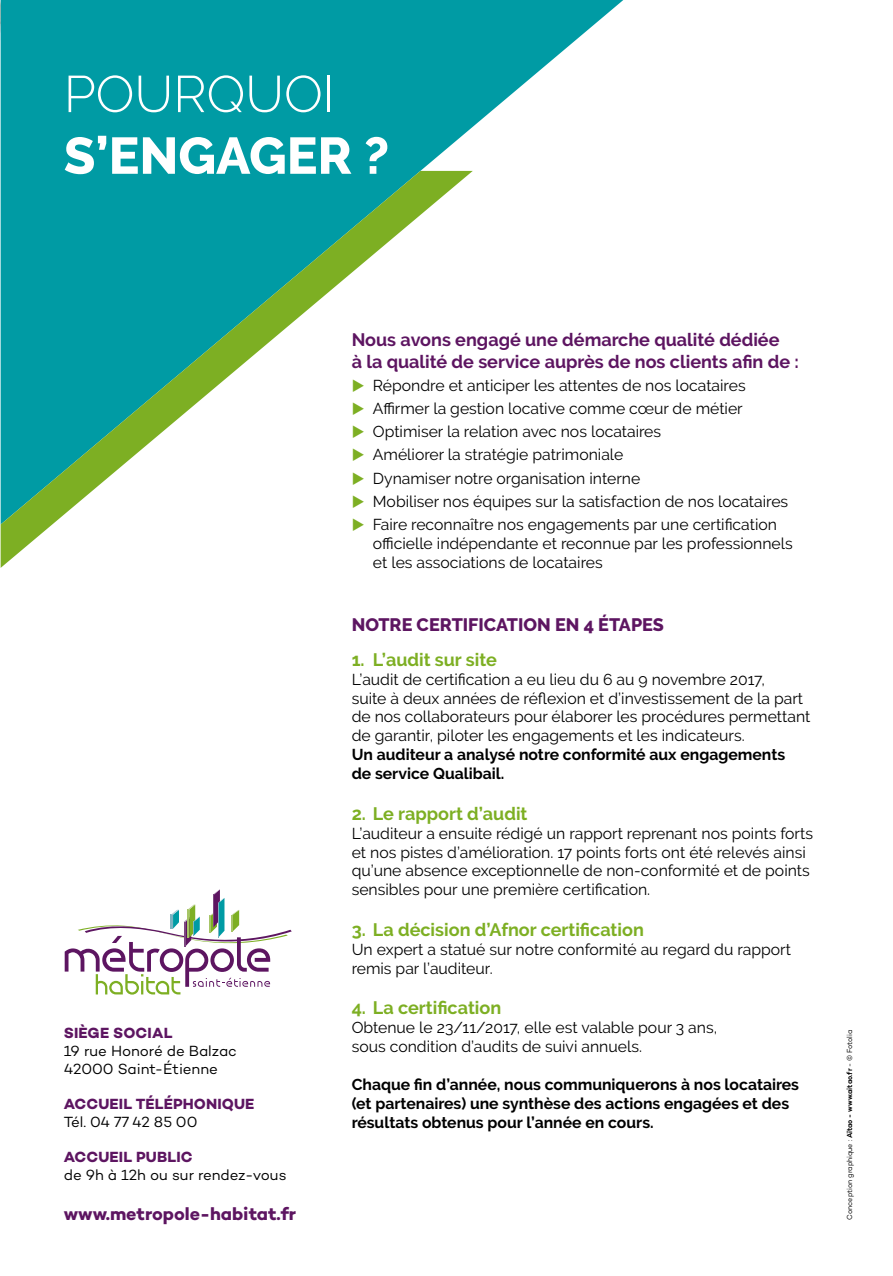
<style>
.page{position:relative;width:893px;height:1276px;background:#fff}
.page>*{position:absolute;margin:0;border:0;box-sizing:border-box;transform-origin:0 0}
.t1{font:800 51.45px "Raleway";color:#fff}
.t2{font:300 51.45px "Raleway";color:#fff}
.t3{font:700 18px/21.6px "Raleway";color:#5d1561}
.t4{font:700 18px "Raleway";color:#7daf23}
.t5{font:800 18px "Raleway";color:#5d1561}
.t6{font:700 18px "Campton";color:#5d1561}
.t7{font:15.75px/18.9px "Raleway";color:#000}
.t8{font:700 15.75px/18.9px "Raleway";color:#000}
.t9{font:15px/18px "Campton";letter-spacing:-.005em;color:#000}
.t10{font:700 15px "Campton";letter-spacing:.01em;color:#5d1561}
.t11{font:7.5px "Campton";letter-spacing:-.005em;color:#000;scale:.95 1}
.s1{color:#7daf23}
.s2{font-weight:600}
</style>
<div class="page">
<img style="left:0;top:0;width:1px;height:42px">
<svg style="left:1px;top:0;width:622px;height:171px;fill:#009ba4"></svg>
<svg style="left:1px;top:171px;width:472px;height:397px"></svg>
<svg style="left:65px;top:889px;width:227px;height:105px"></svg>
<h1 class="t2" style="left:64px;top:64px;width:273px">POURQUOI</h1>
<h1 class="t1" style="left:64px;top:126px;width:327px">S’ENGAGER ?</h1>
<p class="t10" style="left:64px;top:1023px;width:110px">SIÈGE SOCIAL</p>
<p class="t9" style="left:64px;top:1041px;width:175px">19 rue Honoré de Balzac<br>42000 Saint-Étienne</p>
<p class="t10" style="left:64px;top:1094px;width:192px">ACCUEIL TÉLÉPHONIQUE</p>
<p class="t9" style="left:64px;top:1112px;width:135px">Tél. 04 77 42 85 00</p>
<p class="t10" style="left:64px;top:1147px;width:130px">ACCUEIL PUBLIC</p>
<p class="t9" style="left:64px;top:1165px;width:224px">de 9h à 12h ou sur rendez-vous</p>
<p class="t6" style="left:64px;top:1202px;width:234px">www.metropole-habitat.fr</p>
<p class="t3" style="left:352px;top:329px;width:449px">Nous avons engagé une démarche qualité dédiée<br>à la qualité de service auprès de nos clients afin de :</p>
<p class="t7" style="left:352px;top:376px;width:395px"><span class="s1">◆</span> Répondre et anticiper les attentes de nos locataires</p>
<p class="t7" style="left:352px;top:399px;width:393px"><span class="s1">◆</span> Affirmer la gestion locative comme cœur de métier</p>
<p class="t7" style="left:352px;top:422px;width:311px"><span class="s1">◆</span> Optimiser la relation avec nos locataires</p>
<p class="t7" style="left:352px;top:445px;width:273px"><span class="s1">◆</span> Améliorer la stratégie patrimoniale</p>
<p class="t7" style="left:352px;top:468px;width:290px"><span class="s1">◆</span> Dynamiser notre organisation interne</p>
<p class="t7" style="left:352px;top:492px;width:438px"><span class="s1">◆</span> Mobiliser nos équipes sur la satisfaction de nos locataires</p>
<p class="t7" style="left:373px;top:515px;width:421px;text-indent:-21px"><span class="s1">◆</span> Faire reconnaître nos engagements par une certification officielle indépendante et reconnue par les professionnels et les associations de locataires</p>
<p class="t5" style="left:352px;top:615px;width:314px">NOTRE CERTIFICATION EN 4 ÉTAPES</p>
<p class="t4" style="left:352px;top:649px;width:147px">1. L’audit sur site</p>
<p class="t7" style="left:352px;top:669px;width:460px">L’audit de certification a eu lieu du 6 au 9 novembre 2017,<br>suite à deux années de réflexion et d’investissement de la part de nos collaborateurs pour élaborer les procédures permettant de garantir, piloter les engagements et les indicateurs.</p>
<p class="t8" style="left:352px;top:745px;width:435px">Un auditeur a analysé notre conformité aux engagements de service Qualibail.</p>
<p class="t4" style="left:352px;top:803px;width:177px">2. Le rapport d’audit</p>
<p class="t7" style="left:352px;top:823px;width:463px">L’auditeur a ensuite rédigé un rapport reprenant nos points forts et nos pistes d’amélioration. 17 points forts ont été relevés ainsi qu’une absence exceptionnelle de non-conformité et de points sensibles pour une première certification.</p>
<p class="t4" style="left:352px;top:919px;width:294px">3. La décision d’Afnor certification</p>
<p class="t7" style="left:352px;top:939px;width:441px">Un expert a statué sur notre conformité au regard du rapport remis par l’auditeur.</p>
<p class="t4" style="left:352px;top:997px;width:151px">4. La certification</p>
<p class="t7" style="left:352px;top:1018px;width:367px">Obtenue le 23/11/2017, elle est valable pour 3 ans, sous condition d’audits de suivi annuels.</p>
<p class="t8" style="left:352px;top:1075px;width:449px">Chaque fin d’année, nous communiquerons à nos locataires (et partenaires) une synthèse des actions engagées et des résultats obtenus pour l’année en cours.</p>
<p class="t11" style="left:845px;top:1219px;width:201px;rotate:-90deg">Conception graphique : <span class="s2">Aïtao - www.aitao.fr</span> - © Fotolia</p>
</div>
